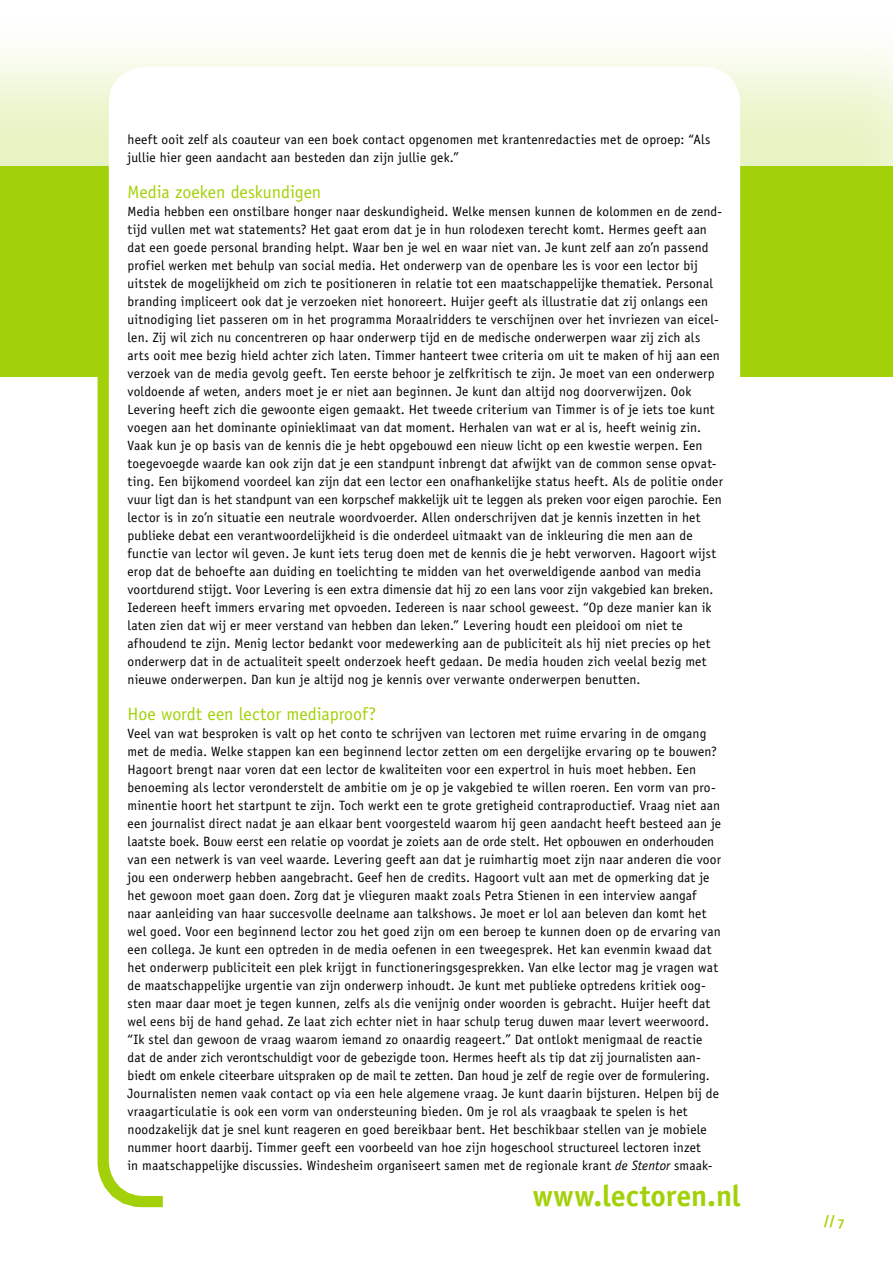
<style>
.page{position:relative;width:893px;height:1263px;background:#fff}
.page>*{position:absolute;margin:0;border:0;box-sizing:border-box;transform-origin:0 0}
.t1{font:700 30px "Officina Sans Std";letter-spacing:-.005em;color:#a3d109}
.t2{font:18px "Officina Sans Std";letter-spacing:-.005em;color:#a3d109}
.t3{font:13.5px/18px "Officina Sans Std";letter-spacing:.01em;color:#000}
.t4{font:700 13.5px "Scala Sans";color:#a3d109}
.s1{font-style:italic}
</style>
<div class="page">
<svg style="left:97px;top:377px;width:66px;height:831px;background:#aed629"></svg>
<div style="left:0;top:10px;width:893px;height:354px;background:#a3d109;opacity:.25"></div>
<div style="left:0;top:167px;width:893px;height:210px;background:#a3d109"></div>
<div style="left:128px;top:86px;width:593px;height:1091px;background:#fff;border-radius:17px"></div>
<div style="left:109px;top:67px;width:631px;height:1129px;border:38px solid #fff;border-radius:17px"></div>
<p class="t3" style="left:128px;top:130px;width:584px">heeft ooit zelf als coauteur van een boek contact opgenomen met krantenredacties met de oproep: “Als jullie hier geen aandacht aan besteden dan zijn jullie gek.”</p>
<h2 class="t2" style="left:128px;top:181px;width:195px">Media zoeken deskundigen</h2>
<p class="t3" style="left:128px;top:202px;width:597px">Media hebben een onstilbare honger naar deskundigheid. Welke mensen kunnen de kolommen en de zend&shy;tijd vullen met wat statements? Het gaat erom dat je in hun rolodexen terecht komt. Hermes geeft aan dat een goede personal branding helpt. Waar ben je wel en waar niet van. Je kunt zelf aan zo’n passend profiel werken met behulp van social media. Het onderwerp van de openbare les is voor een lector bij uitstek de mogelijkheid om zich te positioneren in relatie tot een maatschappelijke thematiek. Personal branding impliceert ook dat je verzoeken niet honoreert. Huijer geeft als illustratie dat zij onlangs een uitnodiging liet passeren om in het programma Moraalridders te verschijnen over het invriezen van eicel&shy;len. Zij wil zich nu concentreren op haar onderwerp tijd en de medische onderwerpen waar zij zich als arts ooit mee bezig hield achter zich laten. Timmer hanteert twee criteria om uit te maken of hij aan een verzoek van de media gevolg geeft. Ten eerste behoor je zelfkritisch te zijn. Je moet van een onderwerp voldoende af weten, anders moet je er niet aan beginnen. Je kunt dan altijd nog doorverwijzen. Ook Levering heeft zich die gewoonte eigen gemaakt. Het tweede criterium van Timmer is of je iets toe kunt voegen aan het dominante opinieklimaat van dat moment. Herhalen van wat er al is, heeft weinig zin.<br>Vaak kun je op basis van de kennis die je hebt opgebouwd een nieuw licht op een kwestie werpen. Een toegevoegde waarde kan ook zijn dat je een standpunt inbrengt dat afwijkt van de common sense opvat&shy;ting. Een bijkomend voordeel kan zijn dat een lector een onafhankelijke status heeft. Als de politie onder vuur ligt dan is het standpunt van een korpschef makkelijk uit te leggen als preken voor eigen parochie. Een lector is in zo’n situatie een neutrale woordvoerder. Allen onderschrijven dat je kennis inzetten in het publieke debat een verantwoordelijkheid is die onderdeel uitmaakt van de inkleuring die men aan de functie van lector wil geven. Je kunt iets terug doen met de kennis die je hebt verworven. Hagoort wijst erop dat de behoefte aan duiding en toelichting te midden van het overweldigende aanbod van media voortdurend stijgt. Voor Levering is een extra dimensie dat hij zo een lans voor zijn vakgebied kan breken.<br>Iedereen heeft immers ervaring met opvoeden. Iedereen is naar school geweest. “Op deze manier kan ik laten zien dat wij er meer verstand van hebben dan leken.” Levering houdt een pleidooi om niet te afhoudend te zijn. Menig lector bedankt voor medewerking aan de publiciteit als hij niet precies op het onderwerp dat in de actualiteit speelt onderzoek heeft gedaan. De media houden zich veelal bezig met nieuwe onderwerpen. Dan kun je altijd nog je kennis over verwante onderwerpen benutten.</p>
<h2 class="t2" style="left:128px;top:703px;width:250px">Hoe wordt een lector mediaproof?</h2>
<p class="t3" style="left:128px;top:724px;width:595px">Veel van wat besproken is valt op het conto te schrijven van lectoren met ruime ervaring in de omgang met de media. Welke stappen kan een beginnend lector zetten om een dergelijke ervaring op te bouwen?<br>Hagoort brengt naar voren dat een lector de kwaliteiten voor een expertrol in huis moet hebben. Een benoeming als lector veronderstelt de ambitie om je op je vakgebied te willen roeren. Een vorm van pro&shy;minentie hoort het startpunt te zijn. Toch werkt een te grote gretigheid contraproductief. Vraag niet aan een journalist direct nadat je aan elkaar bent voorgesteld waarom hij geen aandacht heeft besteed aan je laatste boek. Bouw eerst een relatie op voordat je zoiets aan de orde stelt. Het opbouwen en onderhouden van een netwerk is van veel waarde. Levering geeft aan dat je ruimhartig moet zijn naar anderen die voor jou een onderwerp hebben aangebracht. Geef hen de credits. Hagoort vult aan met de opmerking dat je het gewoon moet gaan doen. Zorg dat je vlieguren maakt zoals Petra Stienen in een interview aangaf naar aanleiding van haar succesvolle deelname aan talkshows. Je moet er lol aan beleven dan komt het wel goed. Voor een beginnend lector zou het goed zijn om een beroep te kunnen doen op de ervaring van een collega. Je kunt een optreden in de media oefenen in een tweegesprek. Het kan evenmin kwaad dat het onderwerp publiciteit een plek krijgt in functioneringsgesprekken. Van elke lector mag je vragen wat de maatschappelijke urgentie van zijn onderwerp inhoudt. Je kunt met publieke optredens kritiek oog&shy;sten maar daar moet je tegen kunnen, zelfs als die venijnig onder woorden is gebracht. Huijer heeft dat wel eens bij de hand gehad. Ze laat zich echter niet in haar schulp terug duwen maar levert weerwoord. “Ik stel dan gewoon de vraag waarom iemand zo onaardig reageert.” Dat ontlokt menigmaal de reactie dat de ander zich verontschuldigt voor de gebezigde toon. Hermes heeft als tip dat zij journalisten aan&shy;biedt om enkele citeerbare uitspraken op de mail te zetten. Dan houd je zelf de regie over de formulering.<br>Journalisten nemen vaak contact op via een hele algemene vraag. Je kunt daarin bijsturen. Helpen bij de vraagarticulatie is ook een vorm van ondersteuning bieden. Om je rol als vraagbaak te spelen is het noodzakelijk dat je snel kunt reageren en goed bereikbaar bent. Het beschikbaar stellen van je mobiele nummer hoort daarbij. Timmer geeft een voorbeeld van hoe zijn hogeschool structureel lectoren inzet<br>in maatschappelijke discussies. Windesheim organiseert samen met de regionale krant <span class="s1">de Stentor</span> smaak-</p>
<h1 class="t1" style="left:533px;top:1177px;width:210px">www.lectoren.nl</h1>
<p class="t4" style="left:824px;top:1212px;width:22px">// 7</p>
</div>
